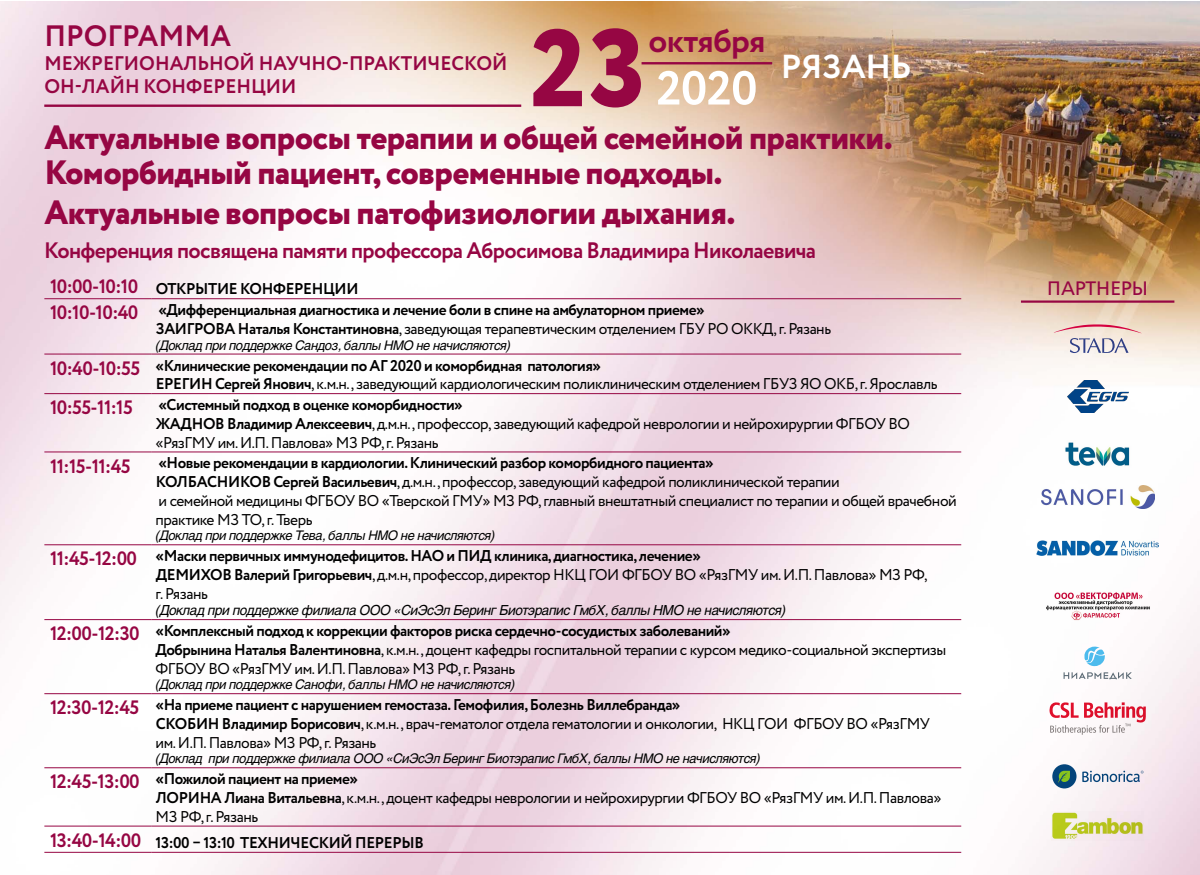
<style>
.page{position:relative;width:1200px;height:875px;background:#fff}
.page>*{position:absolute;margin:0;border:0;box-sizing:border-box;transform-origin:0 0}
.t1{font:800 33.75px/34.8px "Circe";letter-spacing:-.02em;color:#960643}
.t2{font:700 33.19px "Circe";letter-spacing:-.02em;color:#960643}
.t3{font:700 33.19px "Circe";color:#fff}
.t4{font:700 29.5px "Circe";color:#960643}
.t5{font:700 22.38px "Circe";letter-spacing:-.03em;color:#960643}
.t6{font:700 19.69px "Circe";color:#960643}
.t7{font:700 19.69px "Circe";letter-spacing:.065em;color:#960643}
.t8{font:19.44px "Free Set C";color:#960643}
.t9{font:700 19.38px "Circe";letter-spacing:-.03em;color:#960643}
.t10{font:15.62px/18.8px "Circe";letter-spacing:-.03em;color:#000}
.t11{font:700 15.62px/18.8px "Circe";letter-spacing:-.03em;color:#000}
.t12{font:italic 13.75px "Helios C";letter-spacing:-.03em;color:#000}
.t13{font:italic 13.12px "Helios C";letter-spacing:-.03em;color:#000}
.s1{font-size:19.38px;color:#960643}
.s2{font-weight:700}
.s3{font-weight:700;font-size:19.38px;color:#960643}
.s4{font-weight:400}
</style>
<div class="page">
<img style="left:0;top:1px;width:1200px;height:874px">
<img style="left:1067px;top:381px;width:61px;height:32px">
<hr style="left:1021px;top:300px;width:153px;height:3px;background:#960643">
<svg style="left:1052px;top:764px;width:25px;height:25px"></svg>
<div style="left:1052px;top:764px;width:25px;height:24px;background:#05477e;border-radius:50%"></div>
<svg style="left:1058px;top:771px;width:12px;height:12px"></svg>
<svg style="left:1082px;top:771px;width:62px;height:11px"></svg>
<svg style="left:1054px;top:324px;width:87px;height:29px;background:#dfcbcc"></svg>
<img style="left:1064px;top:441px;width:67px;height:26px">
<img style="left:1041px;top:486px;width:113px;height:23px">
<img style="left:1037px;top:541px;width:122px;height:14px">
<img style="left:1045px;top:592px;width:105px;height:28px">
<svg style="left:1064px;top:647px;width:68px;height:32px"></svg>
<svg style="left:1050px;top:702px;width:96px;height:33px"></svg>
<img style="left:1052px;top:811px;width:92px;height:29px">
<hr style="left:44px;top:105px;width:477px;height:2px;background:#960643">
<hr style="left:44px;top:298px;width:107px;height:1px;background:#960643">
<hr style="left:151px;top:298px;width:810px;height:1px;background:#960643">
<hr style="left:44px;top:354px;width:107px;height:1px;background:#960643">
<hr style="left:151px;top:354px;width:810px;height:1px;background:#960643">
<hr style="left:44px;top:393px;width:107px;height:1px;background:#960643">
<hr style="left:151px;top:393px;width:810px;height:1px;background:#960643">
<hr style="left:44px;top:452px;width:107px;height:1px;background:#960643">
<hr style="left:151px;top:452px;width:810px;height:1px;background:#960643">
<hr style="left:44px;top:544px;width:107px;height:1px;background:#960643">
<hr style="left:151px;top:544px;width:810px;height:1px;background:#960643">
<hr style="left:44px;top:619px;width:107px;height:1px;background:#960643">
<hr style="left:151px;top:619px;width:810px;height:1px;background:#960643">
<hr style="left:44px;top:693px;width:107px;height:1px;background:#960643">
<hr style="left:151px;top:693px;width:810px;height:1px;background:#960643">
<hr style="left:44px;top:767px;width:107px;height:1px;background:#960643">
<hr style="left:151px;top:767px;width:810px;height:1px;background:#960643">
<hr style="left:44px;top:826px;width:107px;height:1px;background:#960643">
<hr style="left:151px;top:826px;width:810px;height:1px;background:#960643">
<hr style="left:44px;top:852px;width:107px;height:1px;background:#960643">
<hr style="left:151px;top:852px;width:810px;height:1px;background:#960643">
<svg style="left:658px;top:71px;width:98px;height:34px"></svg>
<hr style="left:642px;top:62px;width:130px;height:2px;background:#960643">
<svg style="left:533px;top:28px;width:108px;height:80px;background:#bb616f"></svg>
<h3 class="t4" style="left:44px;top:16px;width:188px">ПРОГРАММА</h3>
<p class="t7" style="left:44px;top:50px;width:318px">Межрегиональной научно-пра</p>
<p class="t6" style="left:388px;top:50px;width:121px">ктической</p>
<p class="t6" style="left:44px;top:73px;width:254px">он-лайн конференции</p>
<h2 class="t2" style="left:648px;top:19px;width:119px">октября</h2>
<h2 class="t3" style="left:781px;top:44px;width:22px">ряза</h2>
<h2 class="t3" style="left:866px;top:44px;width:47px">нь</h2>
<h1 class="t1" style="left:44px;top:122px;width:850px">Актуальные вопросы терапии и общей семейной практики.<br>Коморбидный пациент, современные подходы.</h1>
<h1 class="t1" style="left:44px;top:197px;width:693px">Актуальные вопросы патофизиологии дыхания.</h1>
<h3 class="t5" style="left:44px;top:235px;width:773px">Конференция посвящена памяти профессора Абросимова Владимира Н иколаевича</h3>
<p class="t11" style="left:50px;top:280px;width:310px"><span class="s1">10:00-10:10</span> Открытие конференции</p>
<p class="t9" style="left:50px;top:300px;width:90px">10:10-10:40</p>
<p class="t11" style="left:156px;top:301px;width:551px">«Дифференциальная диагностика и лечение боли в спине на амбулаторном приеме»<br>Заигро</p>
<p class="t10" style="left:215px;top:320px;width:617px"><span class="s2">ва Н аталья Константиновна</span>, заведующая терапевтическим отделением ГБУ РО ОККД, г. Рязань</p>
<p class="t13" style="left:156px;top:337px;width:357px">(Доклад при поддержке Сандоз, баллы НМО не начисляются)</p>
<p class="t10" style="left:156px;top:356px;width:783px;text-indent:-106px"><span class="s3">10:40-10:55</span> <span class="s2">«Клинические рекомендации по АГ 2020 и коморбидная патология»<br>Ер егин Сергей Янович</span>, к.м.н., заведующий кардиологическим поликлиническим отделением ГБУЗ ЯО ОКБ, г. Ярославль</p>
<p class="t9" style="left:50px;top:395px;width:84px">10:55-11:15</p>
<p class="t11" style="left:156px;top:396px;width:309px">«Системный подход в оценке коморбидности»<br>Жад</p>
<p class="t10" style="left:156px;top:415px;width:756px;text-indent:36px"><span class="s2">но в Владимир Алексеевич</span>, д.м.н., профессор, заведующий кафедрой неврологии и нейрохирургии ФГБОУ ВО «РязГМУ им. И.П. Павлова» МЗ РФ, г. Рязань</p>
<p class="t9" style="left:50px;top:453px;width:82px">11:15-11:45</p>
<p class="t10" style="left:156px;top:454px;width:803px"><span class="s2">«Н овые рекомендации в кардиологии. Клинический разбор коморбидного пациента»<br>Колбаснико в Сергей Васильевич</span>, д.м.н., профессор, заведующий кафедрой поликлинической терапии<br>и семейной медицины ФГБОУ ВО «Тверской ГМУ» МЗ РФ, главный внештатный специалист по терапии и общей врачебной практике МЗ ТО, г. Тверь</p>
<p class="t13" style="left:156px;top:528px;width:341px">(Доклад при поддержке Тева, баллы НМО не начисляются)</p>
<p class="t11" style="left:156px;top:547px;width:773px;text-indent:-106px"><span class="s1">11:45-12:00</span> «Маски первичных иммунодефицитов. НАО и ПИД клиника, диагностика, лечение»<br>Дем ихо в Валерий Григорьевич<span class="s4">, д.м.н, профессор, директор НКЦ ГОИ ФГБОУ ВО «РязГМУ им. И.П. Павлова» МЗ РФ, г. Рязань</span></p>
<p class="t12" style="left:156px;top:602px;width:632px">(Доклад при поддержке филиала ООО «СиЭсЭл Беринг Биотэрапис ГмбХ, баллы НМО не начисляются)</p>
<p class="t10" style="left:156px;top:622px;width:792px;text-indent:-106px"><span class="s3">12:00-12:30</span> <span class="s2">«Комплексный подход к коррекции факторов риска сердечно-сосудистых заболеваний»<br>Добрынина Н аталья Валентиновна</span>, к.м.н., доцент кафедры госпитальной терапии с курсом медико-социальной экспертизы<br>ФГБОУ ВО «РязГМУ им. И.П. Павлова» МЗ РФ, г. Рязань</p>
<p class="t13" style="left:156px;top:677px;width:361px">(Доклад при поддержке Санофи, баллы НМО не начисляются)</p>
<p class="t10" style="left:156px;top:696px;width:776px;text-indent:-106px"><span class="s3">12:30-12:45</span> <span class="s2">«Н а приеме пациент с нарушением гемостаза. Гемофилия, Болезнь Виллебранда»<br>Ско бин Владимир Борисович</span>, к.м.н., врач-гематолог отдела гематологии и онкологии, НКЦ ГОИ ФГБОУ ВО «РязГМУ им. И.П. Павлова» МЗ РФ, г. Рязань</p>
<p class="t13" style="left:156px;top:751px;width:606px">(Доклад при поддержке филиала ООО «СиЭсЭл Беринг Биотэрапис ГмбХ, баллы НМО не начисляются)</p>
<p class="t11" style="left:156px;top:770px;width:204px;text-indent:-106px"><span class="s1">12:45-13:00</span> «Пожилой пациент на приеме»<br>Лор</p>
<p class="t10" style="left:156px;top:789px;width:787px;text-indent:32px"><span class="s2">ина Лиана Витальевна</span>, к.м.н., доцент кафедры неврологии и нейрохирургии ФГБОУ ВО «РязГМУ им. И.П. Павлова»<br>МЗ РФ, г. Рязань</p>
<p class="t11" style="left:50px;top:834px;width:375px"><span class="s1">13:40-14:00</span> 13:00 – 13:10 технический п ерерыв</p>
<p class="t8" style="left:1047px;top:278px;width:102px">Партнеры</p>
</div>
